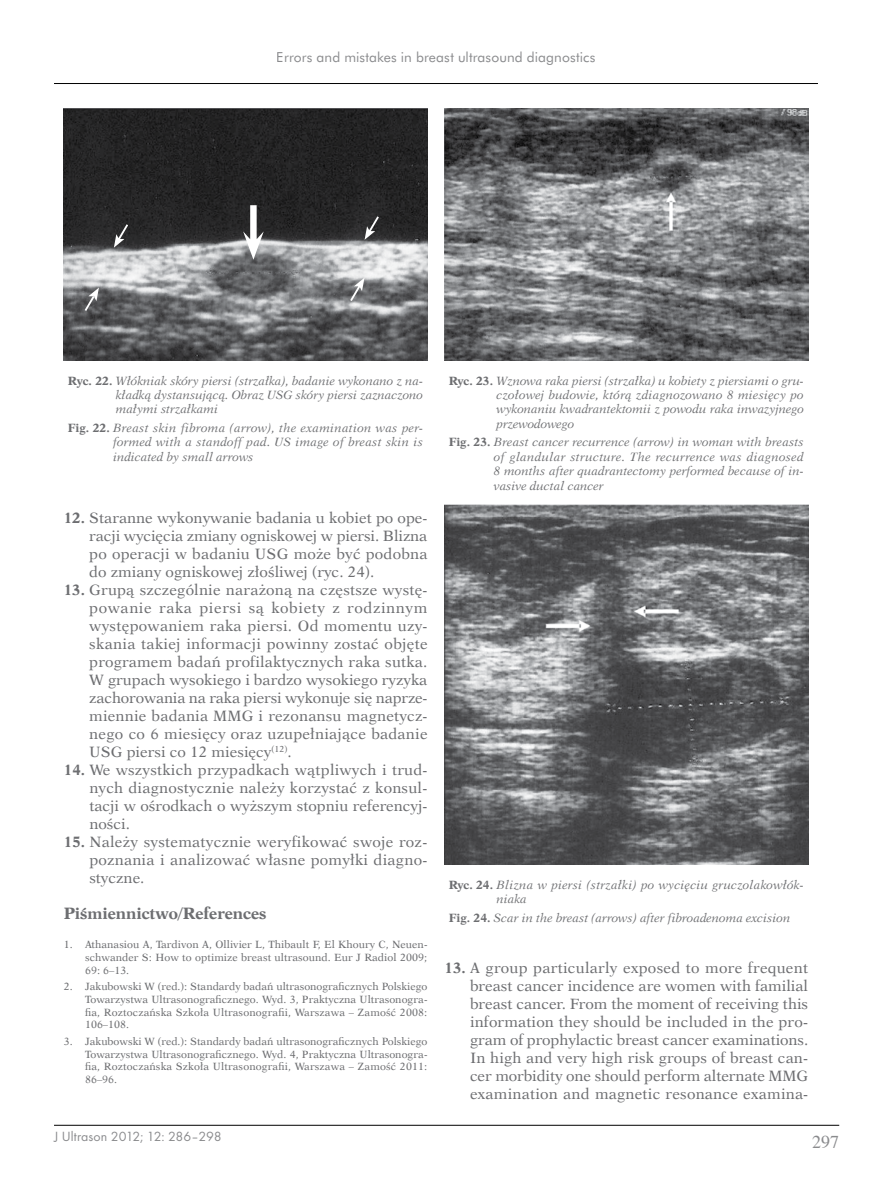
<style>
.page{position:relative;width:872px;height:1191px;background:#fff}
.page>*{position:absolute;margin:0;border:0;box-sizing:border-box;transform-origin:0 0}
.t1{font:18px "Times";color:#6d6e71}
.t2{font:700 16.5px "Dutch 823 EU";color:#6d6e71}
.t3{font:15px/18px "Dutch 823 EU";letter-spacing:.01em;color:#6d6e71;text-align:justify}
.t4{font:13.8px "Futura PL";letter-spacing:.005em;color:#6d6e71}
.t5{font:13.8px "Pfutura";letter-spacing:-.005em;color:#6d6e71}
.t6{font:italic 12px/14.4px "Dutch 823 EU";color:#6d6e71;text-align:justify}
.t7{font:italic 12px/14.4px "Dutch 823 EU";letter-spacing:.02em;color:#6d6e71}
.t8{font:10.5px/12.6px "Dutch 823 EU";letter-spacing:.01em;color:#6d6e71;text-align:justify}
.s1{font-weight:700;font-style:normal}
.s2{font-weight:700}
</style>
<div class="page">
<hr style="left:54px;top:1125px;width:785px;height:1px;background:#000">
<hr style="left:54px;top:83px;width:764px;height:1px;background:#000">
<img style="left:444px;top:108px;width:364px;height:252px">
<img style="left:444px;top:504px;width:364px;height:360px">
<img style="left:64px;top:108px;width:363px;height:252px">
<svg style="left:114px;top:224px;width:14px;height:24px"></svg>
<svg style="left:364px;top:216px;width:15px;height:24px"></svg>
<svg style="left:350px;top:278px;width:14px;height:23px"></svg>
<svg style="left:85px;top:287px;width:14px;height:24px"></svg>
<svg style="left:243px;top:205px;width:21px;height:55px"></svg>
<p class="t4" style="left:277px;top:49px;width:320px">Errors and mistakes in breast ultrasound diagnostics</p>
<p class="t6" style="left:116px;top:373px;width:309px;text-indent:-48px"><span class="s1">Ryc. 22.</span> Włókniak skóry piersi (strzałka), badanie wykonano z na‑ kładką dystansującą. Obraz USG skóry piersi zaznaczono małymi strzałkami</p>
<p class="t6" style="left:113px;top:421px;width:311px;text-indent:-45px"><span class="s1">Fig. 22.</span> Breast skin fibroma (arrow), the examination was per‑ formed with a standoff pad. US image of breast skin is indicated by small arrows</p>
<p class="t3" style="left:89px;top:508px;width:340px;text-indent:-26px"><span class="s2">12.</span> Staranne wykonywanie badania u kobiet po ope‑ racji wycięcia zmiany ogniskowej w piersi. Blizna po operacji w badaniu USG może być podobna do zmiany ogniskowej złośliwej (ryc. 24).</p>
<p class="t3" style="left:89px;top:580px;width:340px;text-indent:-26px"><span class="s2">13.</span> Grupą szczególnie narażoną na częstsze wystę‑ powanie raka piersi są kobiety z rodzinnym występowaniem raka piersi. Od momentu uzy‑ skania takiej informacji powinny zostać objęte programem badań profilaktycznych raka sutka.<br>W grupach wysokiego i bardzo wysokiego ryzyka zachorowania na raka piersi wykonuje się naprze‑ miennie badania MMG i rezonansu magnetycz‑ nego co 6 miesięcy oraz uzupełniające badanie USG piersi co 12 miesięcy<sup>(12)</sup>.</p>
<p class="t3" style="left:89px;top:760px;width:340px;text-indent:-26px"><span class="s2">14.</span> We wszystkich przypadkach wątpliwych i trud‑ nych diagnostycznie należy korzystać z konsul‑ tacji w ośrodkach o wyższym stopniu referencyj‑ ności.</p>
<p class="t3" style="left:89px;top:832px;width:340px;text-indent:-26px"><span class="s2">15.</span> Należy systematycznie weryfikować swoje roz‑ poznania i analizować własne pomyłki diagno‑ styczne.</p>
<p class="t2" style="left:64px;top:903px;width:204px">Piśmiennictwo/References</p>
<p class="t8" style="left:85px;top:938px;width:344px;text-indent:-21px">1. Athanasiou A, Tardivon A, Ollivier L, Thibault F, El Khoury C, Neuen‑ schwander S: How to optimize breast ultrasound. Eur J Radiol 2009; 69: 6–13.</p>
<p class="t8" style="left:85px;top:980px;width:344px;text-indent:-21px">2. Jakubowski W (red.): Standardy badań ultrasonograficznych Polskiego Towarzystwa Ultrasonograficznego. Wyd. 3, Praktyczna Ultrasonogra‑ fia, Roztoczańska Szkoła Ultrasonografii, Warszawa – Zamość 2008:<br>106–108.</p>
<p class="t8" style="left:85px;top:1035px;width:344px;text-indent:-21px">3. Jakubowski W (red.): Standardy badań ultrasonograficznych Polskiego Towarzystwa Ultrasonograficznego. Wyd. 4, Praktyczna Ultrasonogra‑ fia, Roztoczańska Szkoła Ultrasonografii, Warszawa – Zamość 2011:<br>86–96.</p>
<p class="t5" style="left:54px;top:1128px;width:169px">J Ultrason 2012; 12: 286–298</p>
<p class="t6" style="left:496px;top:373px;width:309px;text-indent:-48px"><span class="s1">Ryc. 23.</span> Wznowa raka piersi (strzałka) u kobiety z piersiami o gru‑ czołowej budowie, którą zdiagnozowano 8 miesięcy po wykonaniu kwadrantektomii z powodu raka inwazyjnego przewodowego</p>
<p class="t6" style="left:494px;top:435px;width:311px;text-indent:-45px"><span class="s1">Fig. 23.</span> Breast cancer recurrence (arrow) in woman with breasts of glandular structure. The recurrence was diagnosed 8 months after quadrantectomy performed because of in‑ vasive ductal cancer</p>
<p class="t7" style="left:496px;top:877px;width:309px;text-indent:-48px"><span class="s1">Ryc. 24.</span> Blizna w piersi (strzałki) po wycięciu gruczolakowłók‑ niaka</p>
<p class="t6" style="left:449px;top:910px;width:343px"><span class="s1">Fig. 24.</span> Scar in the breast (arrows) after fibroadenoma excision</p>
<p class="t3" style="left:470px;top:958px;width:340px;text-indent:-26px"><span class="s2">13.</span> A group particularly exposed to more frequent breast cancer incidence are women with familial breast cancer. From the moment of receiving this information they should be included in the pro‑ gram of prophylactic breast cancer examinations.<br>In high and very high risk groups of breast can‑ cer morbidity one should perform alternate MMG examination and magnetic resonance examina‑</p>
<p class="t1" style="left:812px;top:1125px;width:28px">297</p>
</div>
